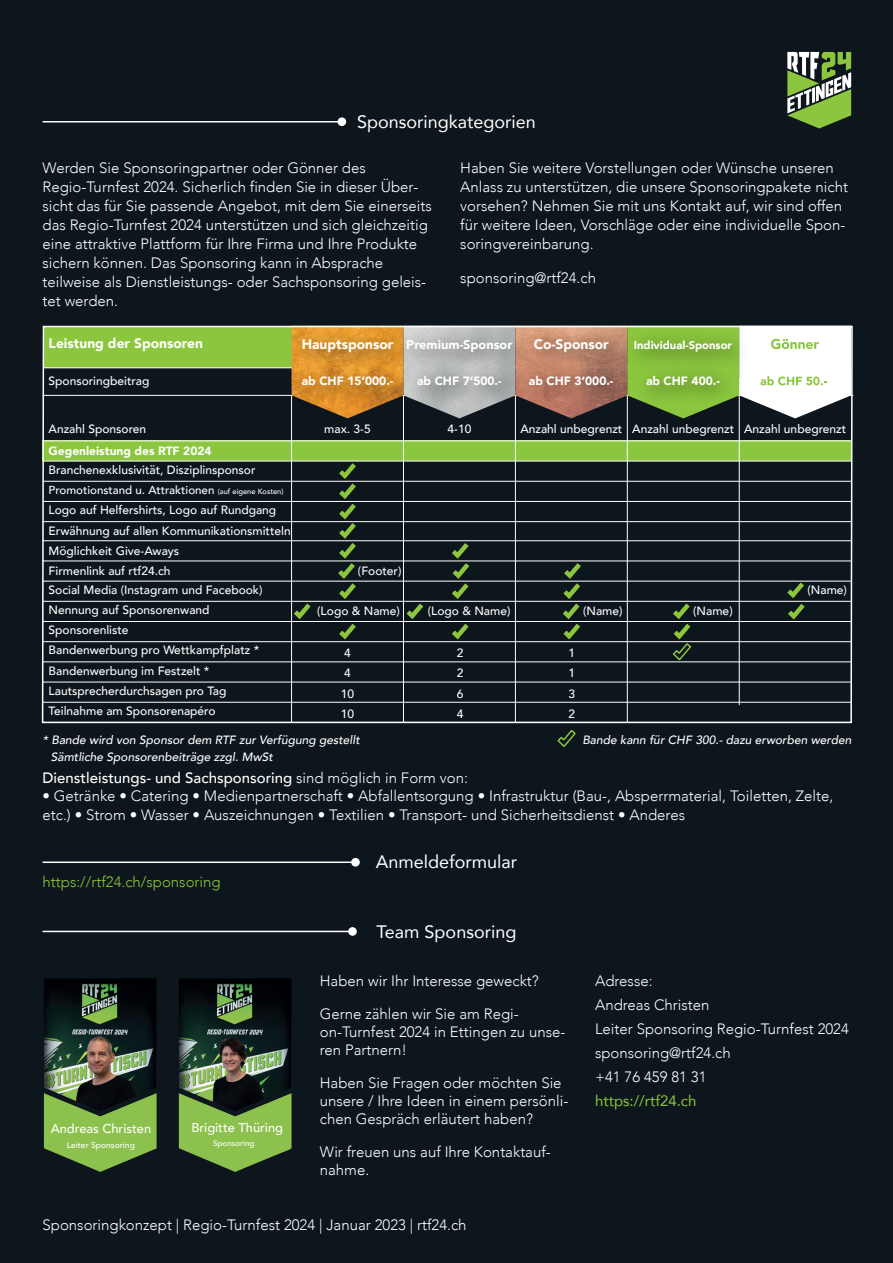
<style>
.page{position:relative;width:893px;height:1263px;background:#0d161d}
.page>*{position:absolute;margin:0;border:0;box-sizing:border-box;transform-origin:0 0}
.t1{font:18px "Avenir";color:#fff}
.t2{font:300 15px/18.9px "Avenir";color:#fff}
.t3{font:500 15px "Avenir";color:#fff}
.t4{font:300 15px "Avenir";color:#8bc63e}
.t5{font:15px "Avenir";color:#8bc63e}
.t6{font:900 13.8px "Avenir";color:#fff}
.t7{font:500 12.9px "Avenir";color:#fff}
.t8{font:900 12.75px "Avenir";color:#fff}
.t9{font:500 12px/20.2px "Avenir";color:#fff}
.t10{font:italic 500 12px "Avenir";color:#fff}
.t11{font:900 12px "Avenir";color:#fff}
.t12{font:500 11.55px "Avenir";color:#fff}
.t13{font:900 11.25px "Avenir";color:#fff}
.t14{font:500 8.55px "Avenir";color:#fff}
.t15{font:500 8.1px "Avenir";color:#fff}
.s1{font-size:7.5px}
.s2{font-weight:300}
</style>
<div class="page">
<svg style="left:787px;top:52px;width:64px;height:76px"></svg>
<hr style="left:43px;top:861px;width:312px;height:2px;background:#fff">
<div style="left:351px;top:858px;width:9px;height:8px;background:#fff;border-radius:50%"></div>
<hr style="left:43px;top:121px;width:299px;height:1px;background:#fff">
<div style="left:338px;top:117px;width:8px;height:9px;background:#fff;border-radius:50%"></div>
<svg style="left:557px;top:730px;width:19px;height:17px"></svg>
<svg style="left:41px;top:325px;width:812px;height:399px"></svg>
<hr style="left:43px;top:931px;width:309px;height:1px;background:#fff">
<div style="left:348px;top:927px;width:9px;height:9px;background:#fff;border-radius:50%"></div>
<img style="left:44px;top:978px;width:113px;height:194px">
<img style="left:179px;top:978px;width:113px;height:194px">
<svg style="left:47px;top:1112px;width:106px;height:57px;background:#79a646"></svg>
<svg style="left:184px;top:1112px;width:106px;height:57px;background:#79a646"></svg>
<p class="t1" style="left:357px;top:107px;width:180px">Sponsoringkategorien</p>
<p class="t2" style="left:43px;top:159px;width:391px">Werden Sie Sponsoringpartner oder Gönner des Regio-Turnfest 2024. Sicherlich finden Sie in dieser Über&shy;sicht das für Sie passende Angebot, mit dem Sie einerseits das Regio-Turnfest 2024 unterstützen und sich gleichzeitig eine attraktive Plattform für Ihre Firma und Ihre Produkte sichern können. Das Sponsoring kann in Absprache teilweise als Dienstleistungs- oder Sachsponsoring geleis&shy;tet werden.</p>
<p class="t2" style="left:460px;top:159px;width:389px">Haben Sie weitere Vorstellungen oder Wünsche unseren Anlass zu unterstützen, die unsere Sponsoringpakete nicht vorsehen? Nehmen Sie mit uns Kontakt auf, wir sind offen für weitere Ideen, Vorschläge oder eine individuelle Spon&shy;soringvereinbarung.</p>
<p class="t2" style="left:460px;top:268px;width:137px">sponsoring@rtf24.ch</p>
<p class="t6" style="left:49px;top:332px;width:156px">Leistung der Sponsoren</p>
<p class="t9" style="left:49px;top:370px;width:102px">Sponsoringbeitrag</p>
<p class="t9" style="left:49px;top:418px;width:99px">Anzahl Sponsoren</p>
<p class="t9" style="left:324px;top:418px;width:48px">max. 3-5</p>
<p class="t9" style="left:447px;top:418px;width:25px">4-10</p>
<p class="t9" style="left:520px;top:418px;width:327px">Anzahl unbegrenzt Anzahl unbegrenzt Anzahl unbegrenzt</p>
<p class="t8" style="left:406px;top:333px;width:108px">Premium-Sponsor</p>
<p class="t6" style="left:534px;top:332px;width:77px">Co-Sponsor</p>
<p class="t13" style="left:634px;top:335px;width:100px">Individual-Sponsor</p>
<p class="t6" style="left:302px;top:332px;width:93px">Hauptsponsor</p>
<p class="t11" style="left:302px;top:371px;width:93px">ab CHF 15‘000.-</p>
<p class="t11" style="left:417px;top:371px;width:86px">ab CHF 7‘500.-</p>
<p class="t11" style="left:529px;top:371px;width:86px">ab CHF 3‘000.-</p>
<p class="t11" style="left:646px;top:371px;width:75px">ab CHF 400.-</p>
<p class="t11" style="left:49px;top:441px;width:165px">Gegenleistung des RTF 2024</p>
<p class="t9" style="left:49px;top:459px;width:208px">Branchenexklusivität, Disziplinsponsor</p>
<p class="t12" style="left:49px;top:480px;width:236px">Promotionstand u. Attraktionen <span class="s1">(auf eigene Kosten)</span></p>
<p class="t9" style="left:49px;top:499px;width:229px">Logo auf Helfershirts, Logo auf Rundgang</p>
<p class="t9" style="left:49px;top:540px;width:132px">Möglichkeit Give-Aways<br>Firmenlink auf rtf24.ch</p>
<p class="t9" style="left:49px;top:520px;width:244px">Erwähnung auf allen Kommunikationsmitteln</p>
<p class="t9" style="left:49px;top:579px;width:215px">Social Media (Instagram und Facebook)<br>Nennung auf Sponsorenwand<br>Sponsorenliste<br>Bandenwerbung pro Wettkampfplatz *<br>Bandenwerbung im Festzelt *<br>Lautsprecherdurchsagen pro Tag<br>Teilnahme am Sponsorenapéro</p>
<p class="t9" style="left:358px;top:560px;width:45px">(Footer)</p>
<p class="t9" style="left:317px;top:600px;width:84px">(Logo &amp; Name)</p>
<p class="t9" style="left:428px;top:600px;width:84px">(Logo &amp; Name)</p>
<p class="t9" style="left:341px;top:642px;width:15px">4<br>4<br>10<br>10</p>
<p class="t9" style="left:457px;top:642px;width:8px;text-align:justify">2<br>2<br>6<br>4</p>
<p class="t9" style="left:583px;top:600px;width:41px">(Name)</p>
<p class="t9" style="left:568px;top:642px;width:8px;text-align:justify">1<br>1<br>3<br>2</p>
<p class="t9" style="left:693px;top:600px;width:41px">(Name)</p>
<p class="t9" style="left:808px;top:579px;width:41px">(Name)</p>
<p class="t10" style="left:43px;top:733px;width:319px">* Bande wird von Sponsor dem RTF zur Verfügung gestellt</p>
<p class="t10" style="left:582px;top:733px;width:271px">Bande kann für CHF 300.- dazu erworben werden</p>
<p class="t10" style="left:51px;top:750px;width:224px">Sämtliche Sponsorenbeiträge zzgl. MwSt</p>
<p class="t3" style="left:43px;top:764px;width:427px">Dienstleistungs- und Sachsponsoring <span class="s2">sind möglich in Form von:</span></p>
<p class="t2" style="left:43px;top:786px;width:792px;line-height:19.5px">• Getränke • Catering • Medienpartnerschaft • Abfallentsorgung • Infrastruktur (Bau-, Absperrmaterial, Toiletten, Zelte, etc.) • Strom • Wasser • Auszeichnungen • Textilien • Transport- und Sicherheitsdienst • Anderes</p>
<p class="t4" style="left:43px;top:873px;width:180px">https://rtf24.ch/sponsoring</p>
<p class="t7" style="left:51px;top:1117px;width:102px">Andreas Christen</p>
<p class="t14" style="left:67px;top:1137px;width:70px">Leiter Sponsoring</p>
<p class="t7" style="left:191px;top:1116px;width:93px">Brigitte Thüring</p>
<p class="t15" style="left:213px;top:1136px;width:43px">Sponsoring</p>
<p class="t1" style="left:376px;top:848px;width:143px">Anmeldeformular</p>
<p class="t1" style="left:377px;top:917px;width:141px">Team Sponsoring</p>
<p class="t2" style="left:320px;top:972px;width:221px">Haben wir Ihr Interesse geweckt?</p>
<p class="t2" style="left:320px;top:1005px;width:247px;line-height:18px">Gerne zählen wir Sie am Regi&shy;on-Turnfest 2024 in Ettingen zu unse&shy;ren Partnern!</p>
<p class="t2" style="left:320px;top:1074px;width:250px;line-height:18px">Haben Sie Fragen oder möchten Sie unsere / Ihre Ideen in einem persönli&shy;chen Gespräch erläutert haben?</p>
<p class="t2" style="left:320px;top:1143px;width:233px;line-height:18px">Wir freuen uns auf Ihre Kontaktauf&shy;nahme.</p>
<p class="t2" style="left:43px;top:1215px;width:426px">Sponsoringkonzept | Regio-Turnfest 2024 | Januar 2023 | rtf24.ch</p>
<p class="t2" style="left:595px;top:969px;width:255px;line-height:24px">Adresse:<br>Andreas Christen<br>Leiter Sponsoring Regio-Turnfest 2024 sponsoring@rtf24.ch<br>+41 76 459 81 31</p>
<p class="t5" style="left:595px;top:1089px;width:103px">https://rtf24.ch</p>
</div>
